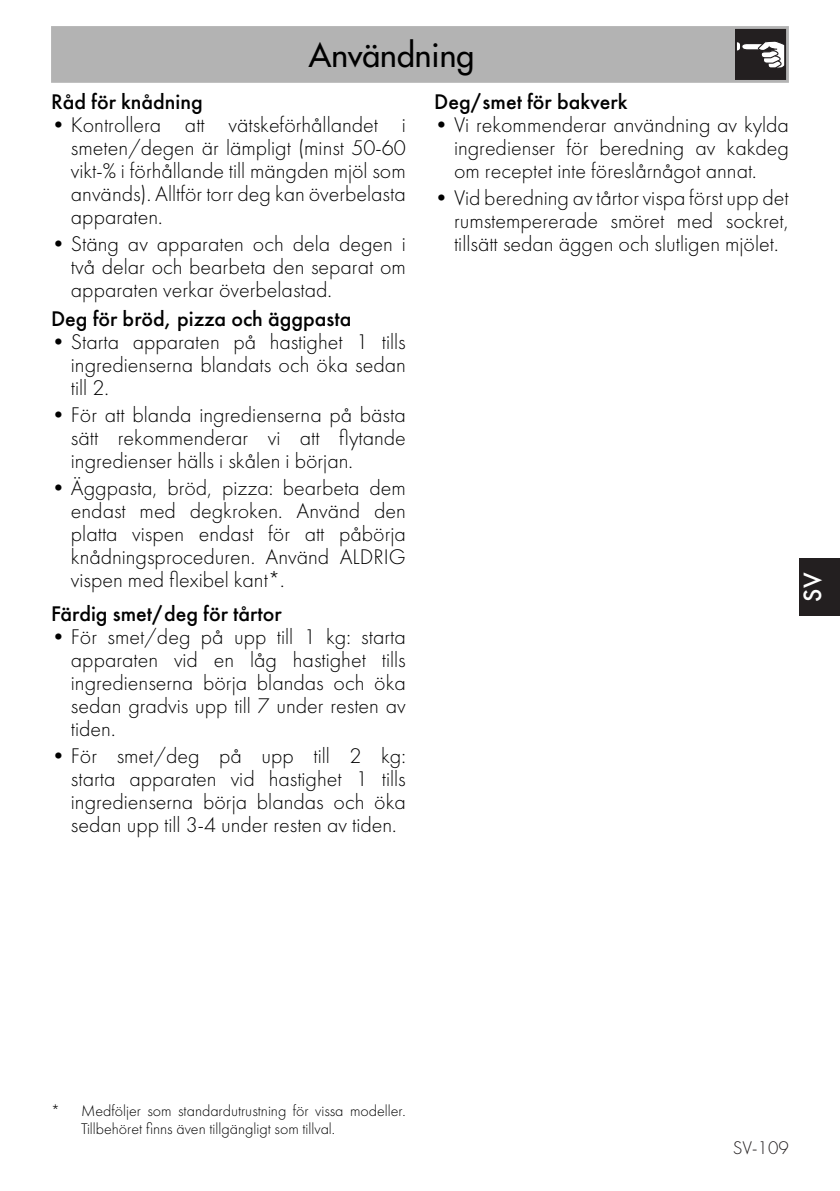
<style>
.page{position:relative;width:840px;height:1191px;background:#fff}
.page>*{position:absolute;margin:0;border:0;box-sizing:border-box;transform-origin:0 0}
.t1{font:32px "Futura";color:#000}
.t2{font:500 26px "Futura";color:#fff}
.t3{font:300 22px/23px "Futura";color:#000;text-align:justify}
.t4{font:500 22px "Futura";color:#000}
.t5{font:300 19px "Futura";color:#231f20}
.t6{font:300 16px/18px "Futura";color:#000}
</style>
<div class="page">
<div style="left:799px;top:558px;width:40px;height:58px;background:#231f20"></div>
<div style="left:51px;top:26px;width:737px;height:57px;background:#b3b3b3"></div>
<svg style="left:734px;top:29px;width:51px;height:51px;background:#504d4e"></svg>
<h1 class="t1" style="left:309px;top:34px;width:167px">Användning</h1>
<p class="t4" style="left:51px;top:88px;width:153px">Råd för knådning</p>
<p class="t3" style="left:71px;top:113px;width:336px;text-indent:-20px">• Kontrollera att vätskeförhållandet i smeten/degen är lämpligt (minst 50-60 vikt-% i förhållande till mängden mjöl som används). Alltför torr deg kan överbelasta apparaten.</p>
<p class="t3" style="left:71px;top:233px;width:336px;text-indent:-20px">• Stäng av apparaten och dela degen i två delar och bearbeta den separat om apparaten verkar överbelastad.</p>
<p class="t4" style="left:51px;top:305px;width:301px">Deg för bröd, pizza och äggpasta</p>
<p class="t3" style="left:71px;top:330px;width:336px;text-indent:-20px">• Starta apparaten på hastighet 1 tills ingredienserna blandats och öka sedan till 2.</p>
<p class="t3" style="left:71px;top:403px;width:336px;text-indent:-20px">• För att blanda ingredienserna på bästa sätt rekommenderar vi att flytande ingredienser hälls i skålen i början.</p>
<p class="t3" style="left:71px;top:476px;width:336px;text-indent:-20px">• Äggpasta, bröd, pizza: bearbeta dem endast med degkroken. Använd den platta vispen endast för att påbörja knådningsproceduren. Använd ALDRIG vispen med flexibel kant*.</p>
<p class="t4" style="left:51px;top:600px;width:232px">Färdig smet/deg för tårtor</p>
<p class="t3" style="left:71px;top:625px;width:336px;text-indent:-20px">• För smet/deg på upp till 1 kg: starta apparaten vid en låg hastighet tills ingredienserna börja blandas och öka sedan gradvis upp till 7 under resten av tiden.</p>
<p class="t3" style="left:71px;top:744px;width:336px;text-indent:-20px">• För smet/deg på upp till 2 kg: starta apparaten vid hastighet 1 tills ingredienserna börja blandas och öka sedan upp till 3-4 under resten av tiden.</p>
<p class="t4" style="left:434px;top:88px;width:195px">Deg/smet för bakverk</p>
<p class="t3" style="left:454px;top:113px;width:336px;text-indent:-20px">• Vi rekommenderar användning av kylda ingredienser för beredning av kakdeg om receptet inte föreslårnågot annat.</p>
<p class="t3" style="left:454px;top:186px;width:336px;text-indent:-20px">• Vid beredning av tårtor vispa först upp det rumstempererade smöret med sockret, tillsätt sedan äggen och slutligen mjölet.</p>
<p class="t2" style="left:796px;top:602px;width:31px;rotate:-90deg">SV</p>
<p class="t6" style="left:81px;top:1102px;width:326px;text-indent:-30px">* Medföljer som standardutrustning för vissa modeller.<br>Tillbehöret finns även tillgängligt som tillval.</p>
<p class="t5" style="left:732px;top:1136px;width:58px">SV-109</p>
</div>
